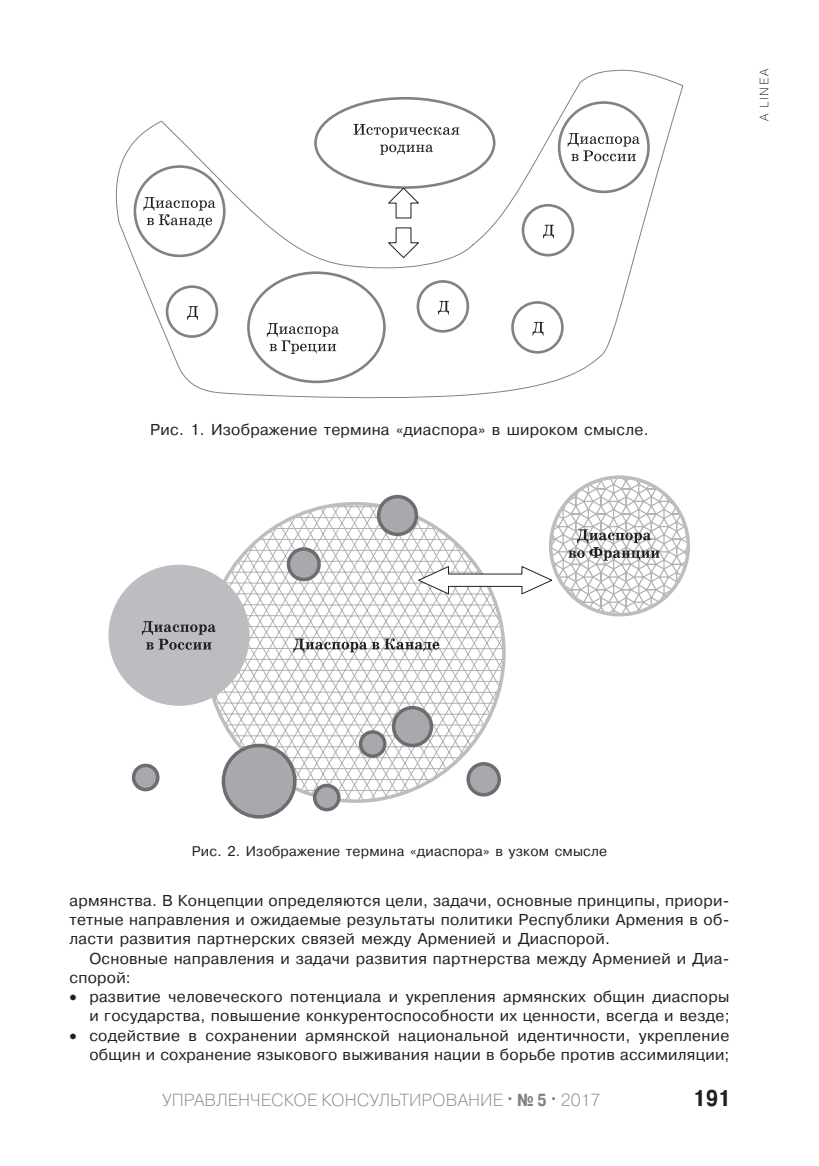
<style>
.page{position:relative;width:819px;height:1166px;background:#fff}
.page>*{position:absolute;margin:0;border:0;box-sizing:border-box;transform-origin:0 0}
.t1{font:700 22.75px "Pragmatica Cond C";color:#231f20}
.t2{font:17.5px "Pragmatica Light C";color:#808285}
.t3{font:15.75px/19.2px "Pragmatica";letter-spacing:.015em;color:#231f20;text-align:right}
.t4{font:14px "Pragmatica";letter-spacing:.015em;color:#231f20}
.t5{font:12.25px "Pragmatica Light C";letter-spacing:.14em;color:#231f20}
.s1{font-family:"Pragmatica Cond C";font-weight:700}
</style>
<div class="page">
<svg style="left:115px;top:69px;width:569px;height:330px"></svg>
<div style="left:557px;top:101px;width:92px;height:92px;border:3px solid #808285;border-radius:50%"></div>
<svg style="left:567px;top:133px;width:73px;height:28px"></svg>
<div style="left:134px;top:165px;width:91px;height:92px;border:3px solid #808285;border-radius:50%"></div>
<svg style="left:143px;top:197px;width:73px;height:30px"></svg>
<div style="left:247px;top:271px;width:139px;height:112px;border:3px solid #808285;border-radius:50%"></div>
<svg style="left:267px;top:323px;width:72px;height:31px"></svg>
<div style="left:521px;top:204px;width:53px;height:52px;border:3px solid #808285;border-radius:50%"></div>
<svg style="left:543px;top:225px;width:11px;height:14px"></svg>
<div style="left:511px;top:301px;width:52px;height:53px;border:3px solid #808285;border-radius:50%"></div>
<svg style="left:532px;top:322px;width:11px;height:14px"></svg>
<div style="left:416px;top:280px;width:53px;height:53px;border:3px solid #808285;border-radius:50%"></div>
<svg style="left:438px;top:301px;width:11px;height:14px"></svg>
<div style="left:166px;top:285px;width:52px;height:53px;border:3px solid #808285;border-radius:50%"></div>
<svg style="left:187px;top:306px;width:11px;height:14px"></svg>
<div style="left:110px;top:566px;width:138px;height:138px;background:#bcbdc0;border-radius:50%"></div>
<svg style="left:142px;top:477px;width:546px;height:324px"></svg>
<div style="left:223px;top:745px;width:72px;height:72px;background:#a8a9ad;border-radius:50%"></div>
<div style="left:222px;top:744px;width:74px;height:74px;border:4px solid #6c6d70;border-radius:50%"></div>
<div style="left:393px;top:708px;width:38px;height:37px;background:#a8a9ad;border-radius:50%"></div>
<div style="left:392px;top:706px;width:41px;height:41px;border:4px solid #6c6d70;border-radius:50%"></div>
<div style="left:360px;top:732px;width:25px;height:24px;background:#a8a9ad;border-radius:50%"></div>
<div style="left:359px;top:730px;width:27px;height:28px;border:4px solid #6c6d70;border-radius:50%"></div>
<div style="left:468px;top:764px;width:31px;height:31px;background:#a8a9ad;border-radius:50%"></div>
<div style="left:466px;top:762px;width:35px;height:34px;border:4px solid #6c6d70;border-radius:50%"></div>
<div style="left:378px;top:496px;width:38px;height:38px;background:#a8a9ad;border-radius:50%"></div>
<div style="left:377px;top:495px;width:41px;height:41px;border:4px solid #6c6d70;border-radius:50%"></div>
<div style="left:288px;top:549px;width:31px;height:30px;background:#a8a9ad;border-radius:50%"></div>
<div style="left:287px;top:547px;width:34px;height:34px;border:4px solid #6c6d70;border-radius:50%"></div>
<div style="left:134px;top:765px;width:24px;height:24px;background:#a8a9ad;border-radius:50%"></div>
<div style="left:132px;top:764px;width:27px;height:27px;border:4px solid #6c6d70;border-radius:50%"></div>
<div style="left:314px;top:785px;width:25px;height:24px;background:#a8a9ad;border-radius:50%"></div>
<div style="left:313px;top:784px;width:27px;height:27px;border:4px solid #6c6d70;border-radius:50%"></div>
<p class="t5" style="left:757px;top:121px;width:54px;rotate:-90deg">A LINEA</p>
<p class="t3" style="left:150px;top:420px;width:499px">Рис. 1. Изображение термина «диаспора» в широком смысле.</p>
<p class="t4" style="left:192px;top:843px;width:417px">Рис. 2. Изображение термина «диаспора» в узком смысле</p>
<p class="t3" style="left:69px;top:891px;width:661px;text-align:justify">армянства. В Концепции определяются цели, задачи, основные принципы, приори&shy;тетные направления и ожидаемые результаты политики Республики Армения в об&shy;ласти развития партнерских связей между Арменией и Диаспорой.</p>
<p class="t3" style="left:69px;top:949px;width:661px;text-align:left;text-indent:20px">Основные направления и задачи развития партнерства между Арменией и Диа&shy;спорой:</p>
<p class="t3" style="left:69px;top:987px;width:661px">• развитие человеческого потенциала и укрепления армянских общин диаспоры и государства, повышение конкурентоспособности их ценности, всегда и везде;</p>
<p class="t3" style="left:69px;top:1026px;width:661px">• содействие в сохранении армянской национальной идентичности, укрепление общин и сохранение языкового выживания нации в борьбе против ассимиляции;</p>
<p class="t2" style="left:162px;top:1090px;width:439px">УПРАВЛЕНЧЕСКОЕ КОНСУЛЬТИРОВАНИЕ <sup>.</sup> <span class="s1">№ 5 </span><sup>.</sup> 2017</p>
<h1 class="t1" style="left:693px;top:1085px;width:40px">191</h1>
</div>
